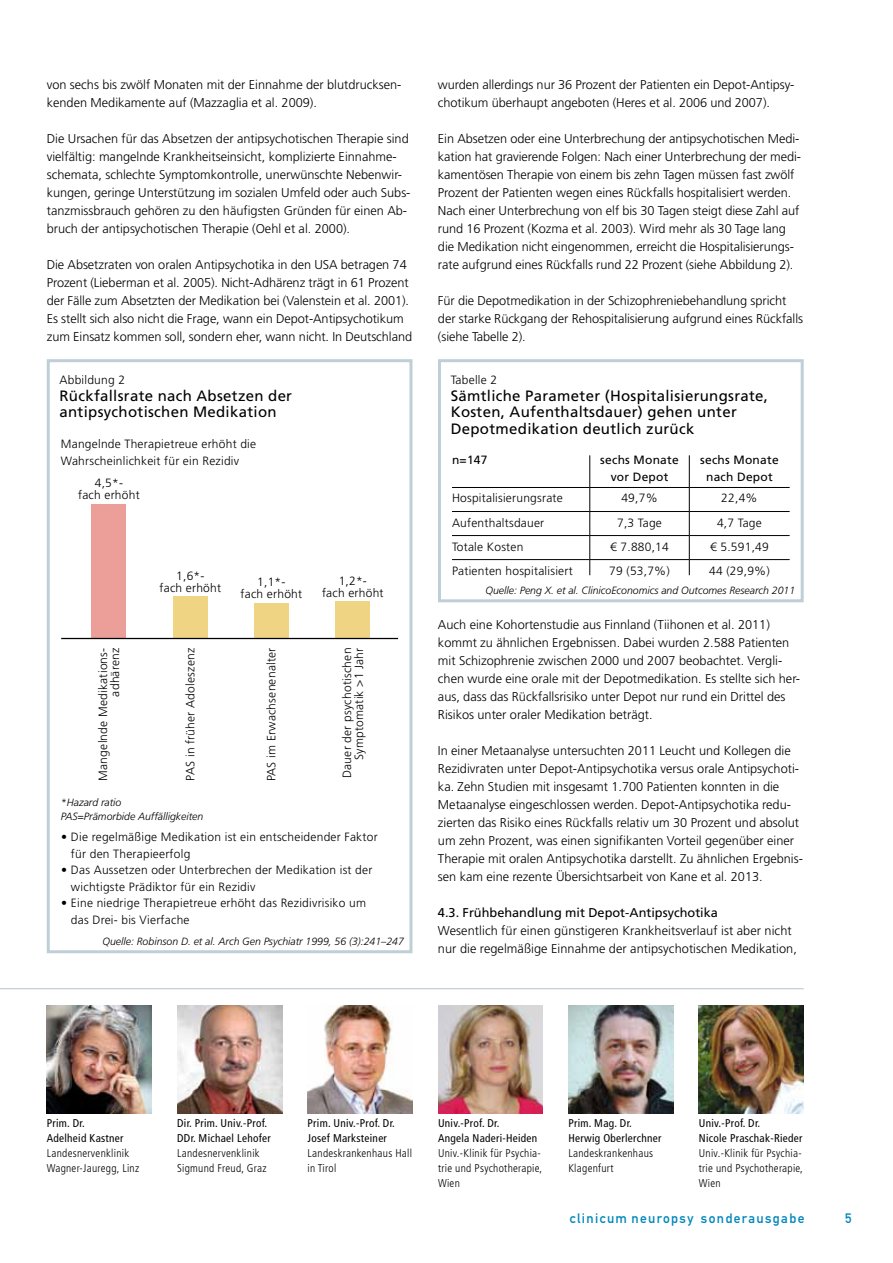
<style>
.page{position:relative;width:893px;height:1263px;background:#fff}
.page>*{position:absolute;margin:0;border:0;box-sizing:border-box;transform-origin:0 0}
.t1{font:15px/16.5px "Frutiger LT Std";letter-spacing:.02em;color:#000}
.t2{font:13.5px "DIN Mittelschrift Std";letter-spacing:.1em;color:#0087bb}
.t3{font:300 12.75px/18px "Frutiger LT Std";color:#000}
.t4{font:12.75px "Frutiger LT Std";color:#000}
.t5{font:300 12px/12px "Frutiger LT Std";letter-spacing:.02em;color:#000;text-align:center}
.t6{font:12px/16.5px "Frutiger LT Std";letter-spacing:.02em;color:#000;text-align:center}
.t7{font:300 condensed 11.25px/15px "Frutiger LT Std";letter-spacing:.025em;color:#000}
.t8{font:condensed 11.25px/15px "Frutiger LT Std";letter-spacing:.025em;color:#000}
.t9{font:italic 300 10.5px/13.5px "Frutiger LT Std";color:#000}
</style>
<div class="page">
<hr style="left:0;top:988px;width:804px;height:1px;background:#bfcfd7">
<img style="left:438px;top:1005px;width:105px;height:108px">
<img style="left:47px;top:1005px;width:105px;height:108px">
<img style="left:177px;top:1005px;width:105px;height:108px">
<img style="left:308px;top:1005px;width:104px;height:108px">
<img style="left:568px;top:1005px;width:105px;height:108px">
<img style="left:699px;top:1005px;width:105px;height:108px">
<div style="left:438px;top:359px;width:366px;height:243px;border:3px solid #bfcfd7"></div>
<hr style="left:589px;top:455px;width:1px;height:32px;background:#000">
<hr style="left:452px;top:487px;width:138px;height:1px;background:#000">
<hr style="left:590px;top:487px;width:99px;height:1px;background:#000">
<hr style="left:689px;top:487px;width:101px;height:1px;background:#000">
<hr style="left:452px;top:511px;width:138px;height:1px;background:#000">
<hr style="left:590px;top:511px;width:99px;height:1px;background:#000">
<hr style="left:689px;top:511px;width:101px;height:1px;background:#000">
<hr style="left:452px;top:535px;width:138px;height:1px;background:#000">
<hr style="left:590px;top:535px;width:99px;height:1px;background:#000">
<hr style="left:689px;top:535px;width:101px;height:1px;background:#000">
<hr style="left:452px;top:559px;width:138px;height:1px;background:#000">
<hr style="left:590px;top:559px;width:99px;height:1px;background:#000">
<svg style="left:589px;top:488px;width:1px;height:87px"></svg>
<hr style="left:689px;top:559px;width:101px;height:1px;background:#000">
<svg style="left:689px;top:488px;width:1px;height:87px"></svg>
<hr style="left:689px;top:455px;width:1px;height:32px;background:#000">
<div style="left:47px;top:359px;width:365px;height:594px;background:#fff;border:3px solid #bfcfd7"></div>
<div style="left:336px;top:601px;width:34px;height:37px;background:#efd484"></div>
<div style="left:254px;top:602px;width:34px;height:36px;background:#efd484"></div>
<div style="left:173px;top:596px;width:34px;height:42px;background:#efd484"></div>
<div style="left:92px;top:504px;width:34px;height:134px;background:#ec9e98"></div>
<hr style="left:61px;top:638px;width:337px;height:1px;background:#000">
<p class="t3" style="left:47px;top:76px;width:356px">von sechs bis zwölf Monaten mit der Einnahme der blutdrucksen&shy;kenden Medikamente auf (Mazzaglia et al. 2009).</p>
<p class="t3" style="left:47px;top:130px;width:364px">Die Ursachen für das Absetzen der antipsychotischen Therapie sind vielfältig: mangelnde Krankheitseinsicht, komplizierte Einnahme&shy;schemata, schlechte Symptomkontrolle, unerwünschte Nebenwir&shy;kungen, geringe Unterstützung im sozialen Umfeld oder auch Subs&shy;tanzmissbrauch gehören zu den häufigsten Gründen für einen Ab&shy;bruch der antipsychotischen Therapie (Oehl et al. 2000).</p>
<p class="t3" style="left:47px;top:256px;width:367px">Die Absetzraten von oralen Antipsychotika in den USA betragen 74<br>Prozent (Lieberman et al. 2005). Nicht-Adhärenz trägt in 61 Prozent der Fälle zum Absetzten der Medikation bei (Valenstein et al. 2001).<br>Es stellt sich also nicht die Frage, wann ein Depot-Antipsychotikum zum Einsatz kommen soll, sondern eher, wann nicht. In Deutschland</p>
<p class="t5" style="left:60px;top:374px;width:67px">Abbildung 2</p>
<p class="t1" style="left:60px;top:387px;width:234px">Rückfallsrate nach Absetzen der antipsychotischen Medikation</p>
<p class="t5" style="left:61px;top:436px;width:197px;line-height:16.5px;text-align:left">Mangelnde Therapietreue erhöht die<br>Wahrscheinlichkeit für ein Rezidiv</p>
<p class="t5" style="left:78px;top:477px;width:63px">4,5*-<br>fach erhöht</p>
<p class="t5" style="left:97px;top:781px;width:134px;text-align:right;rotate:-90deg">Mangelnde Medikations&shy;adhärenz</p>
<p class="t5" style="left:160px;top:570px;width:63px">1,6*-<br>fach erhöht</p>
<p class="t5" style="left:185px;top:780px;width:134px;rotate:-90deg">PAS in früher Adoleszenz</p>
<p class="t9" style="left:61px;top:796px;width:144px">*Hazard ratio<br>PAS=Prämorbide Auffälligkeiten</p>
<p class="t5" style="left:241px;top:576px;width:63px">1,1*-<br>fach erhöht</p>
<p class="t5" style="left:266px;top:781px;width:135px;rotate:-90deg">PAS im Erwachsenenalter</p>
<p class="t5" style="left:322px;top:575px;width:63px">1,2*-<br>fach erhöht</p>
<p class="t5" style="left:341px;top:778px;width:132px;text-align:right;rotate:-90deg">Dauer der psychotischen<br>Symptomatik &gt;1 Jahr</p>
<p class="t5" style="left:71px;top:829px;width:308px;line-height:16.5px;text-align:left;text-indent:-10px">• Die regelmäßige Medikation ist ein entscheidender Faktor für den Therapieerfolg</p>
<p class="t5" style="left:71px;top:862px;width:303px;line-height:16.5px;text-align:left;text-indent:-10px">• Das Aussetzen oder Unterbrechen der Medikation ist der wichtigste Prädiktor für ein Rezidiv</p>
<p class="t5" style="left:71px;top:895px;width:297px;line-height:16.5px;text-align:left;text-indent:-10px">• Eine niedrige Therapietreue erhöht das Rezidivrisiko um das Drei- bis Vierfache</p>
<p class="t9" style="left:103px;top:934px;width:303px">Quelle: Robinson D. et al. Arch Gen Psychiatr 1999, 56 (3):241–247</p>
<p class="t3" style="left:438px;top:76px;width:358px">wurden allerdings nur 36 Prozent der Patienten ein Depot-Antipsy&shy;chotikum überhaupt angeboten (Heres et al. 2006 und 2007).</p>
<p class="t3" style="left:438px;top:130px;width:365px">Ein Absetzen oder eine Unterbrechung der antipsychotischen Medi&shy;kation hat gravierende Folgen: Nach einer Unterbrechung der medi&shy;kamentösen Therapie von einem bis zehn Tagen müssen fast zwölf Prozent der Patienten wegen eines Rückfalls hospitalisiert werden.<br>Nach einer Unterbrechung von elf bis 30 Tagen steigt diese Zahl auf rund 16 Prozent (Kozma et al. 2003). Wird mehr als 30 Tage lang die Medikation nicht eingenommen, erreicht die Hospitalisierungs&shy;rate aufgrund eines Rückfalls rund 22 Prozent (siehe Abbildung 2).</p>
<p class="t3" style="left:438px;top:292px;width:367px">Für die Depotmedikation in der Schizophreniebehandlung spricht der starke Rückgang der Rehospitalisierung aufgrund eines Rückfalls (siehe Tabelle 2).</p>
<p class="t5" style="left:451px;top:374px;width:48px">Tabelle 2</p>
<p class="t1" style="left:451px;top:387px;width:319px">Sämtliche Parameter (Hospitalisierungsrate,<br>Kosten, Aufenthaltsdauer) gehen unter<br>Depotmedikation deutlich zurück</p>
<p class="t6" style="left:452px;top:452px;width:37px">n=147</p>
<p class="t6" style="left:600px;top:452px;width:80px">sechs Monate vor Depot</p>
<p class="t6" style="left:700px;top:452px;width:80px">sechs Monate nach Depot</p>
<p class="t5" style="left:452px;top:492px;width:112px">Hospitalisierungsrate</p>
<p class="t5" style="left:621px;top:492px;width:38px">49,7%</p>
<p class="t5" style="left:721px;top:492px;width:38px">22,4%</p>
<p class="t5" style="left:452px;top:516px;width:94px">Aufenthaltsdauer</p>
<p class="t5" style="left:617px;top:516px;width:46px">7,3 Tage</p>
<p class="t5" style="left:717px;top:516px;width:46px">4,7 Tage</p>
<p class="t5" style="left:452px;top:541px;width:73px">Totale Kosten</p>
<p class="t5" style="left:610px;top:541px;width:60px">€ 7.880,14</p>
<p class="t5" style="left:710px;top:541px;width:60px">€ 5.591,49</p>
<p class="t5" style="left:452px;top:565px;width:122px">Patienten hospitalisiert</p>
<p class="t5" style="left:609px;top:565px;width:62px">79 (53,7%)</p>
<p class="t5" style="left:709px;top:565px;width:62px">44 (29,9%)</p>
<p class="t9" style="left:485px;top:583px;width:311px">Quelle: Peng X. et al. ClinicoEconomics and Outcomes Research 2011</p>
<p class="t3" style="left:438px;top:616px;width:364px">Auch eine Kohortenstudie aus Finnland (Tiihonen et al. 2011) kommt zu ähnlichen Ergebnissen. Dabei wurden 2.588 Patienten mit Schizophrenie zwischen 2000 und 2007 beobachtet. Vergli&shy;chen wurde eine orale mit der Depotmedikation. Es stellte sich her&shy;aus, dass das Rückfallsrisiko unter Depot nur rund ein Drittel des Risikos unter oraler Medikation beträgt.</p>
<p class="t3" style="left:438px;top:742px;width:366px">In einer Metaanalyse untersuchten 2011 Leucht und Kollegen die Rezidivraten unter Depot-Antipsychotika versus orale Antipsychoti&shy;ka. Zehn Studien mit insgesamt 1.700 Patienten konnten in die Metaanalyse eingeschlossen werden. Depot-Antipsychotika redu&shy;zierten das Risiko eines Rückfalls relativ um 30 Prozent und absolut um zehn Prozent, was einen signifikanten Vorteil gegenüber einer Therapie mit oralen Antipsychotika darstellt. Zu ähnlichen Ergebnis&shy;sen kam eine rezente Übersichtsarbeit von Kane et al. 2013.</p>
<p class="t4" style="left:438px;top:905px;width:282px">4.3. Frühbehandlung mit Depot-Antipsychotika</p>
<p class="t3" style="left:438px;top:922px;width:360px">Wesentlich für einen günstigeren Krankheitsverlauf ist aber nicht nur die regelmäßige Einnahme der antipsychotischen Medikation,</p>
<p class="t8" style="left:47px;top:1116px;width:78px">Prim. Dr.<br>Adelheid Kastner</p>
<p class="t7" style="left:47px;top:1146px;width:94px">Landesnervenklinik<br>Wagner-Jauregg, Linz</p>
<p class="t8" style="left:177px;top:1116px;width:95px">Dir. Prim. Univ.-Prof.<br>DDr. Michael Lehofer</p>
<p class="t7" style="left:177px;top:1146px;width:91px">Landesnervenklinik<br>Sigmund Freud, Graz</p>
<p class="t8" style="left:308px;top:1116px;width:89px">Prim. Univ.-Prof. Dr.<br>Josef Marksteiner</p>
<p class="t7" style="left:308px;top:1146px;width:106px">Landeskrankenhaus Hall in Tirol</p>
<p class="t8" style="left:438px;top:1116px;width:101px">Univ.-Prof. Dr.<br>Angela Naderi-Heiden</p>
<p class="t7" style="left:438px;top:1146px;width:106px;text-align:justify">Univ.-Klinik für Psychia&shy;trie und Psychotherapie, Wien</p>
<p class="t8" style="left:568px;top:1116px;width:95px">Prim. Mag. Dr.<br>Herwig Oberlerchner</p>
<p class="t7" style="left:568px;top:1146px;width:86px">Landeskrankenhaus<br>Klagenfurt</p>
<p class="t8" style="left:699px;top:1116px;width:105px">Univ.-Prof. Dr.<br>Nicole Praschak-Rieder</p>
<p class="t7" style="left:699px;top:1146px;width:106px;text-align:justify">Univ.-Klinik für Psychia&shy;trie und Psychotherapie, Wien</p>
<p class="t2" style="left:570px;top:1210px;width:236px">clinicum neuropsy sonderausgabe</p>
<p class="t2" style="left:845px;top:1210px;width:8px">5</p>
</div>
